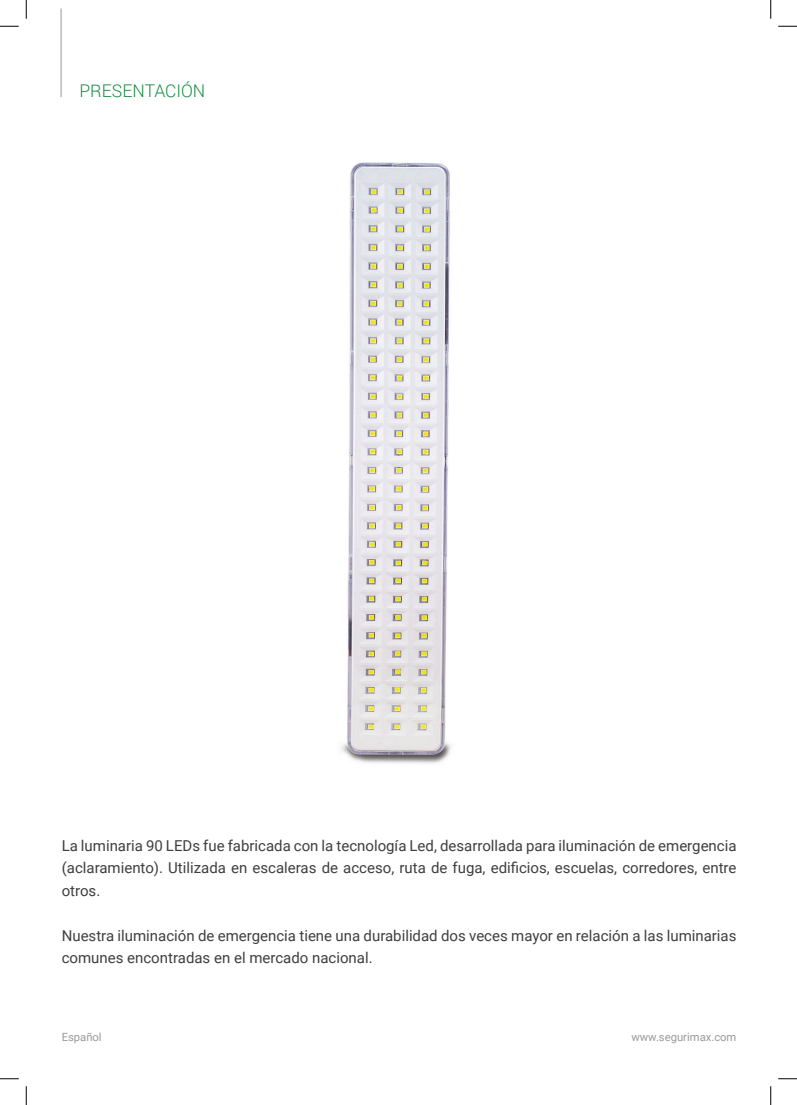
<style>
.page{position:relative;width:797px;height:1105px;background:#fff}
.page>*{position:absolute;margin:0;border:0;box-sizing:border-box;transform-origin:0 0}
.t1{font:300 17.5px "Roboto";color:#178a43}
.t2{font:15px/22.5px "Roboto";color:#3e3e3f;text-align:justify}
.t3{font:11.25px "Roboto";color:#97999c}
</style>
<div class="page">
<hr style="left:61px;top:9px;width:1px;height:88px;background:#97999c">
<img style="left:341px;top:163px;width:110px;height:600px">
<svg style="left:0;top:25px;width:19px;height:2px"></svg>
<svg style="left:778px;top:25px;width:19px;height:2px"></svg>
<svg style="left:0;top:1078px;width:19px;height:1px"></svg>
<svg style="left:778px;top:1078px;width:19px;height:1px"></svg>
<svg style="left:25px;top:0;width:2px;height:19px"></svg>
<svg style="left:25px;top:1086px;width:2px;height:19px"></svg>
<svg style="left:770px;top:0;width:1px;height:19px"></svg>
<svg style="left:770px;top:1086px;width:1px;height:19px"></svg>
<p class="t1" style="left:79px;top:79px;width:127px">PRESENTACIÓN</p>
<p class="t2" style="left:62px;top:834px;width:676px">La luminaria 90 LEDs fue fabricada con la tecnología Led, desarrollada para iluminación de emergencia (aclaramiento). Utilizada en escaleras de acceso, ruta de fuga, edificios, escuelas, corredores, entre otros.</p>
<p class="t2" style="left:62px;top:924px;width:676px">Nuestra iluminación de emergencia tiene una durabilidad dos veces mayor en relación a las luminarias comunes encontradas en el mercado nacional.</p>
<p class="t3" style="left:62px;top:1029px;width:41px">Español</p>
<p class="t3" style="left:631px;top:1029px;width:107px">www.segurimax.com</p>
</div>
